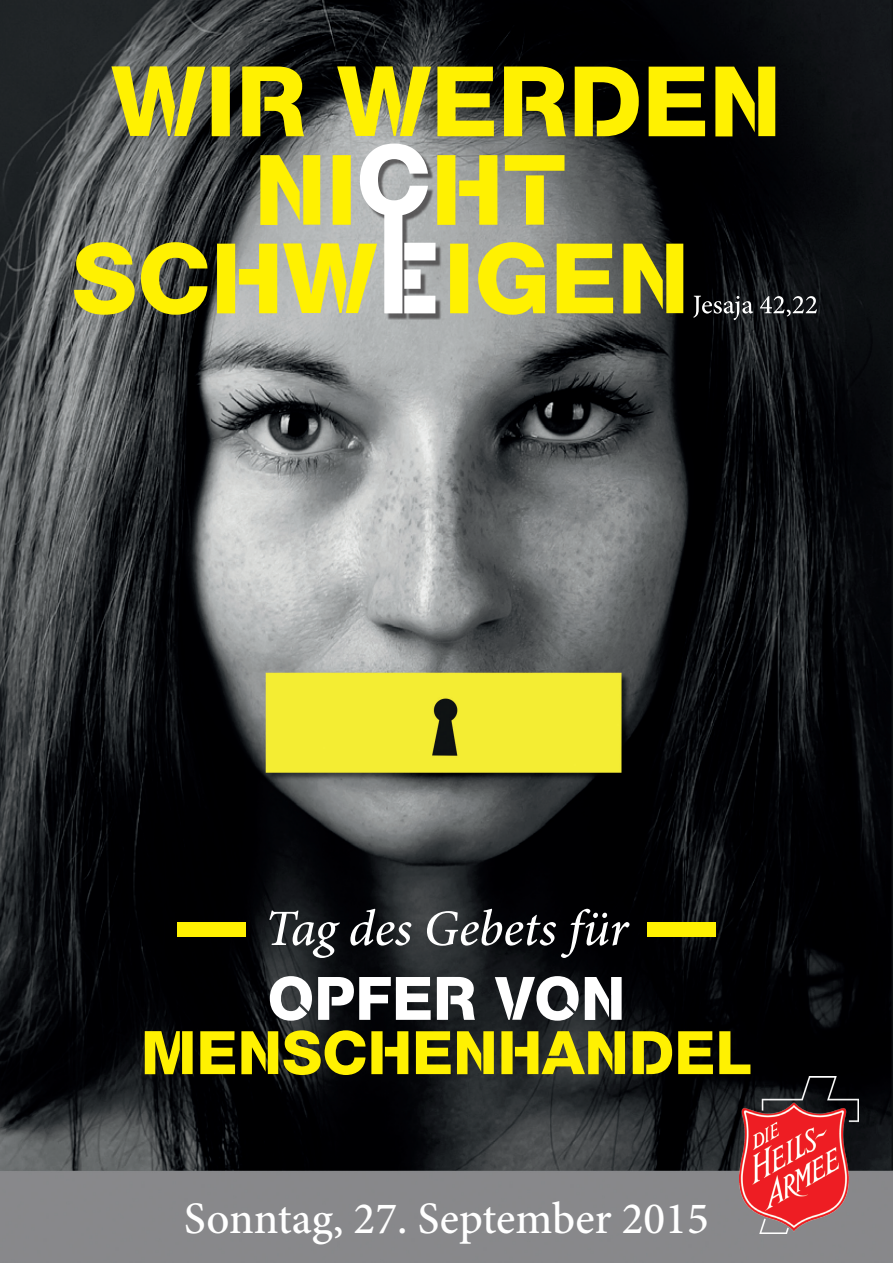
<style>
.page{position:relative;width:893px;height:1263px;background:#fff}
.page>*{position:absolute;margin:0;border:0;box-sizing:border-box;transform-origin:0 0}
.t1{font:800 60px "Servetica";color:#fff101}
.t2{font:800 60px "Servetica";color:#fff}
.t3{font:italic 500 51px "Minion Pro";letter-spacing:-.005em;color:#fff}
.t4{font:500 45px "Minion Pro";color:#fff}
</style>
<div class="page">
<img style="left:0;top:0;width:893px;height:1263px">
<img style="left:740px;top:1077px;width:119px;height:156px">
<div style="left:178px;top:922px;width:68px;height:14px;background:#fff101"></div>
<div style="left:647px;top:922px;width:68px;height:14px;background:#fff101"></div>
<svg style="left:693px;top:296px;width:124px;height:24px;background:#3f4143"></svg>
<svg style="left:111px;top:66px;width:664px;height:70px;background:#a39c16"></svg>
<div style="left:362px;top:146px;width:80px;height:174px;background:#231f20;opacity:.6"></div>
<svg style="left:74px;top:144px;width:609px;height:171px;background:#a19f59"></svg>
<p class="t3" style="left:265px;top:894px;width:365px">Tag des Gebets für</p>
<h1 class="t2" style="left:268px;top:963px;width:359px">OPFER VON</h1>
<h1 class="t1" style="left:141px;top:1017px;width:613px">MENSCHENHANDEL</h1>
<p class="t4" style="left:184px;top:1188px;width:526px">Sonntag, 27. September 2015</p>
</div>
